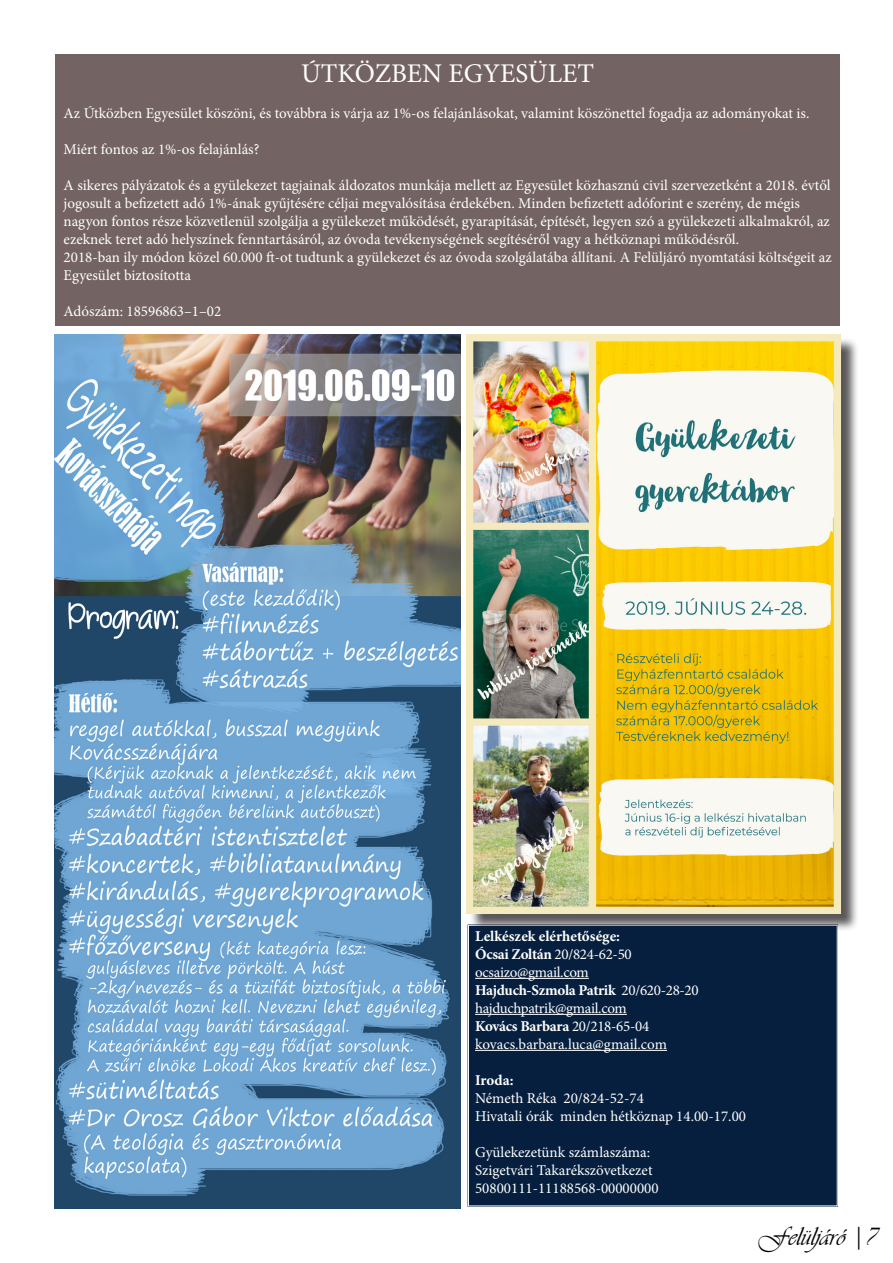
<style>
.page{position:relative;width:893px;height:1263px;background:#fff}
.page>*{position:absolute;margin:0;border:0;box-sizing:border-box;transform-origin:0 0}
.Normál{font:27px "Minion Pro";color:#fff}
.t1{font:27px "Vivaldii";color:#000}
.Normál-2{font:15px/18px "Minion Pro";color:#fff}
.t2{font:700 15px "Minion Pro";letter-spacing:-.015em;color:#fff}
.Normál-3{font:15px "Minion Pro";letter-spacing:-.02em;color:#fff}
.s1{font-weight:700}
.s2{font-weight:400}
</style>
<div class="page">
<div style="left:467px;top:924px;width:371px;height:283px;background:#061f3f"></div>
<hr style="left:475px;top:978px;width:114px;height:1px;background:#fff">
<hr style="left:475px;top:1014px;width:152px;height:1px;background:#fff">
<hr style="left:475px;top:1050px;width:192px;height:1px;background:#fff">
<div style="left:55px;top:54px;width:785px;height:271px;background:#746363"></div>
<div style="left:469px;top:337px;width:390px;height:594px;background:#231f20;opacity:.75"></div>
<img style="left:467px;top:335px;width:373px;height:578px">
<img style="left:54px;top:335px;width:407px;height:874px">
<p class="Normál" style="left:301px;top:55px;width:295px">ÚTKÖZBEN EGYESÜLET</p>
<p class="Normál-2" style="left:64px;top:104px;width:747px">Az Útközben Egyesület köszöni, és továbbra is várja az 1%-os felajánlásokat, valamint köszönettel fogadja az adományokat is.</p>
<p class="Normál-2" style="left:64px;top:140px;width:197px">Miért fontos az 1%-os felajánlás?</p>
<p class="Normál-2" style="left:64px;top:176px;width:769px">A sikeres pályázatok és a gyülekezet tagjainak áldozatos munkája mellett az Egyesület közhasznú civil szervezetként a 2018. évtől jogosult a befizetett adó 1%-ának gyűjtésére céljai megvalósítása érdekében. Minden befizetett adóforint e szerény, de mégis nagyon fontos része közvetlenül szolgálja a gyülekezet működését, gyarapítását, építését, legyen szó a gyülekezeti alkalmakról, az ezeknek teret adó helyszínek fenntartásáról, az óvoda tevékenységének segítéséről vagy a hétköznapi működésről.</p>
<p class="Normál-2" style="left:64px;top:248px;width:769px">2018-ban ily módon közel 60.000 ft-ot tudtunk a gyülekezet és az óvoda szolgálatába állítani. A Felüljáró nyomtatási költségeit az<br>Egyesület biztosította</p>
<p class="Normál-2" style="left:64px;top:302px;width:159px">Adószám: 18596863–1–02</p>
<p class="t2" style="left:475px;top:925px;width:146px">Lelkészek elérhetősége:</p>
<p class="Normál-2" style="left:475px;top:945px;width:158px"><span class="s1">Ócsai Zoltán</span> 20/824-62-50</p>
<p class="Normál-3" style="left:475px;top:962px;width:115px">ocsaizo@gmail.com</p>
<p class="t2" style="left:475px;top:979px;width:225px">Hajduch-Szmola Patrik <span class="s2">20/620-28-20</span></p>
<p class="Normál-3" style="left:475px;top:998px;width:153px">hajduchpatrik@gmail.com</p>
<p class="t2" style="left:475px;top:1015px;width:176px">Kovács Barbara <span class="s2">20/218-65-04</span></p>
<p class="Normál-2" style="left:475px;top:1035px;width:193px">kovacs.barbara.luca@gmail.com</p>
<p class="t2" style="left:475px;top:1069px;width:40px">Iroda:</p>
<p class="Normál-2" style="left:475px;top:1089px;width:170px">Németh Réka 20/824-52-74</p>
<p class="Normál-2" style="left:475px;top:1107px;width:272px">Hivatali órák minden hétköznap 14.00-17.00</p>
<p class="Normál-2" style="left:475px;top:1143px;width:177px">Gyülekezetünk számlaszáma:</p>
<p class="Normál-2" style="left:475px;top:1161px;width:179px">Szigetvári Takarékszövetkezet</p>
<p class="Normál-2" style="left:475px;top:1179px;width:185px">50800111-11188568-00000000</p>
<p class="t1" style="left:758px;top:1221px;width:120px">Felüljáró |7</p>
</div>
